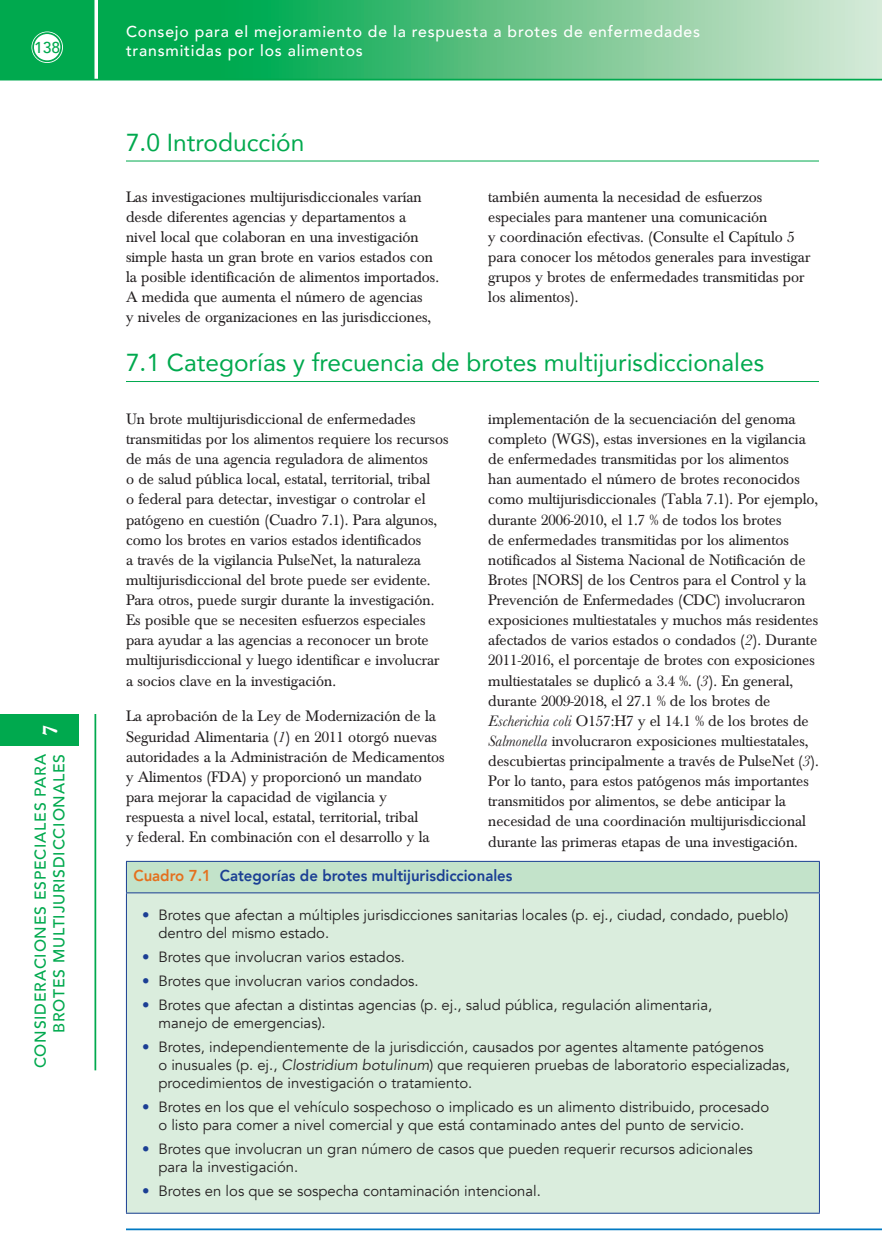
<style>
.page{position:relative;width:882px;height:1260px;background:#fff}
.page>*{position:absolute;margin:0;border:0;box-sizing:border-box;transform-origin:0 0}
.Top_Level_Header_Gre{font:24.5px "Avenir";color:#00a94e}
.t1{font:700 21px "Baskerville";color:#fff}
.Body_Copy{font:15.75px/20.1px "Baskerville";color:#231f20}
.t2{font:500 15.75px/18.9px "Avenir";letter-spacing:.05em;color:#fff}
.t3{font:500 15.75px/18.9px "Avenir";letter-spacing:.05em;color:#00a94e;text-align:right}
.Table_Main_Header{font:800 15.75px "Avenir";color:#1b3f94;scale:.95 1}
.t4{font:14.88px/17.8px "Avenir";color:#231f20}
.s1{font-style:italic}
.s2{color:#e4701e}
.s3{font-weight:800;color:#1b3f94}
</style>
<div class="page">
<svg style="left:0;top:0;width:882px;height:79px;background:#53bf80"></svg>
<svg style="left:94px;top:0;width:4px;height:81px"></svg>
<hr style="left:0;top:79px;width:882px;height:1px;background:#00a94e">
<div style="left:32px;top:32px;width:31px;height:31px;border:5px solid #fff;border-radius:50%"></div>
<div style="left:33px;top:33px;width:28px;height:28px;background:#fff;border-radius:50%"></div>
<div style="left:32px;top:32px;width:30px;height:30px;border:2px solid #00a94e;border-radius:50%"></div>
<div style="left:0;top:714px;width:79px;height:32px;background:#00a94e"></div>
<hr style="left:94px;top:714px;width:2px;height:356px;background:#00a94e">
<hr style="left:126px;top:1228px;width:756px;height:2px;background:#0079c2">
<hr style="left:126px;top:161px;width:693px;height:1px;background:#00a94e">
<hr style="left:126px;top:381px;width:693px;height:1px;background:#00a94e">
<div style="left:126px;top:861px;width:693px;height:32px;background:#c3e3ca"></div>
<div style="left:126px;top:893px;width:693px;height:320px;background:#daeddd"></div>
<hr style="left:126px;top:861px;width:694px;height:1px;background:#1b3f94">
<hr style="left:126px;top:862px;width:1px;height:30px;background:#1b3f94">
<hr style="left:819px;top:862px;width:1px;height:30px;background:#1b3f94">
<hr style="left:126px;top:892px;width:694px;height:1px;background:#1b3f94">
<hr style="left:126px;top:893px;width:1px;height:320px;background:#1b3f94">
<hr style="left:819px;top:893px;width:1px;height:320px;background:#1b3f94">
<hr style="left:126px;top:1213px;width:694px;height:1px;background:#1b3f94">
<p class="t3" style="left:34px;top:37px;width:28px">138</p>
<h2 class="t1" style="left:36px;top:736px;width:13px;rotate:-90deg">7</h2>
<p class="t3" style="left:30px;top:1068px;width:316px;rotate:-90deg">CONSIDERACIONES ESPECIALES PARA<br>BROTES MULTIJURISDICCIONALES</p>
<p class="t2" style="left:126px;top:21px;width:576px">Consejo para el mejoramiento de la respuesta a brotes de enfermedades transmitidas por los alimentos</p>
<p class="Top_Level_Header_Gre" style="left:126px;top:122px;width:180px">7.0 Introducción</p>
<p class="Body_Copy" style="left:126px;top:187px;width:315px">Las investigaciones multijurisdiccionales varían desde diferentes agencias y departamentos a nivel local que colaboran en una investigación simple hasta un gran brote en varios estados con la posible identificación de alimentos importados.<br>A medida que aumenta el número de agencias<br>y niveles de organizaciones en las jurisdicciones,</p>
<p class="Body_Copy" style="left:488px;top:187px;width:324px">también aumenta la necesidad de esfuerzos especiales para mantener una comunicación<br>y coordinación efectivas. (Consulte el Capítulo 5 para conocer los métodos generales para investigar grupos y brotes de enfermedades transmitidas por los alimentos).</p>
<p class="Top_Level_Header_Gre" style="left:126px;top:343px;width:640px">7.1 Categorías y frecuencia de brotes multijurisdiccionales</p>
<p class="Body_Copy" style="left:126px;top:409px;width:324px">Un brote multijurisdiccional de enfermedades transmitidas por los alimentos requiere los recursos de más de una agencia reguladora de alimentos<br>o de salud pública local, estatal, territorial, tribal<br>o federal para detectar, investigar o controlar el patógeno en cuestión (Cuadro 7.1). Para algunos, como los brotes en varios estados identificados<br>a través de la vigilancia PulseNet, la naturaleza multijurisdiccional del brote puede ser evidente.<br>Para otros, puede surgir durante la investigación.<br>Es posible que se necesiten esfuerzos especiales para ayudar a las agencias a reconocer un brote multijurisdiccional y luego identificar e involucrar a socios clave en la investigación.</p>
<p class="Body_Copy" style="left:126px;top:707px;width:320px">La aprobación de la Ley de Modernización de la Seguridad Alimentaria (<span class="s1">1</span>) en 2011 otorgó nuevas autoridades a la Administración de Medicamentos y Alimentos (FDA) y proporcionó un mandato para mejorar la capacidad de vigilancia y respuesta a nivel local, estatal, territorial, tribal<br>y federal. En combinación con el desarrollo y la</p>
<p class="Body_Copy" style="left:488px;top:409px;width:332px">implementación de la secuenciación del genoma completo (WGS), estas inversiones en la vigilancia de enfermedades transmitidas por los alimentos<br>han aumentado el número de brotes reconocidos como multijurisdiccionales (Tabla 7.1). Por ejemplo, durante 2006-2010, el 1.7 % de todos los brotes<br>de enfermedades transmitidas por los alimentos notificados al Sistema Nacional de Notificación de Brotes [NORS] de los Centros para el Control y la Prevención de Enfermedades (CDC) involucraron exposiciones multiestatales y muchos más residentes afectados de varios estados o condados (<span class="s1">2</span>). Durante 2011-2016, el porcentaje de brotes con exposiciones multiestatales se duplicó a 3.4 %. (<span class="s1">3</span>). En general, durante 2009-2018, el 27.1 % de los brotes de <span class="s1">Escherichia coli</span> O157:H7 y el 14.1 % de los brotes de <span class="s1">Salmonella</span> involucraron exposiciones multiestatales, descubiertas principalmente a través de PulseNet (<span class="s1">3</span>).<br>Por lo tanto, para estos patógenos más importantes transmitidos por alimentos, se debe anticipar la necesidad de una coordinación multijurisdiccional durante las primeras etapas de una investigación.</p>
<p class="Table_Main_Header" style="left:133px;top:863px;width:401px"><span class="s2">Cuadro 7.1</span> Categorías de brotes multijurisdiccionales</p>
<p class="t4" style="left:158px;top:906px;width:632px;text-indent:-16px"><span class="s3">•</span> Brotes que afectan a múltiples jurisdicciones sanitarias locales (p. ej., ciudad, condado, pueblo) dentro del mismo estado.</p>
<p class="t4" style="left:142px;top:948px;width:264px"><span class="s3">•</span> Brotes que involucran varios estados.</p>
<p class="t4" style="left:142px;top:972px;width:278px"><span class="s3">•</span> Brotes que involucran varios condados.</p>
<p class="t4" style="left:158px;top:996px;width:555px;text-indent:-16px"><span class="s3">•</span> Brotes que afectan a distintas agencias (p. ej., salud pública, regulación alimentaria, manejo de emergencias).</p>
<p class="t4" style="left:158px;top:1038px;width:633px;text-indent:-16px"><span class="s3">•</span> Brotes, independientemente de la jurisdicción, causados por agentes altamente patógenos<br>o inusuales (p. ej., <span class="s1">Clostridium botulinum</span>) que requieren pruebas de laboratorio especializadas, procedimientos de investigación o tratamiento.</p>
<p class="t4" style="left:142px;top:1099px;width:629px;text-align:center"><span class="s3">•</span> Brotes en los que el vehículo sospechoso o implicado es un alimento distribuido, procesado o listo para comer a nivel comercial y que está contaminado antes del punto de servicio.</p>
<p class="t4" style="left:158px;top:1141px;width:596px;text-indent:-16px"><span class="s3">•</span> Brotes que involucran un gran número de casos que pueden requerir recursos adicionales para la investigación.</p>
<p class="t4" style="left:142px;top:1183px;width:400px"><span class="s3">•</span> Brotes en los que se sospecha contaminación intencional.</p>
</div>
